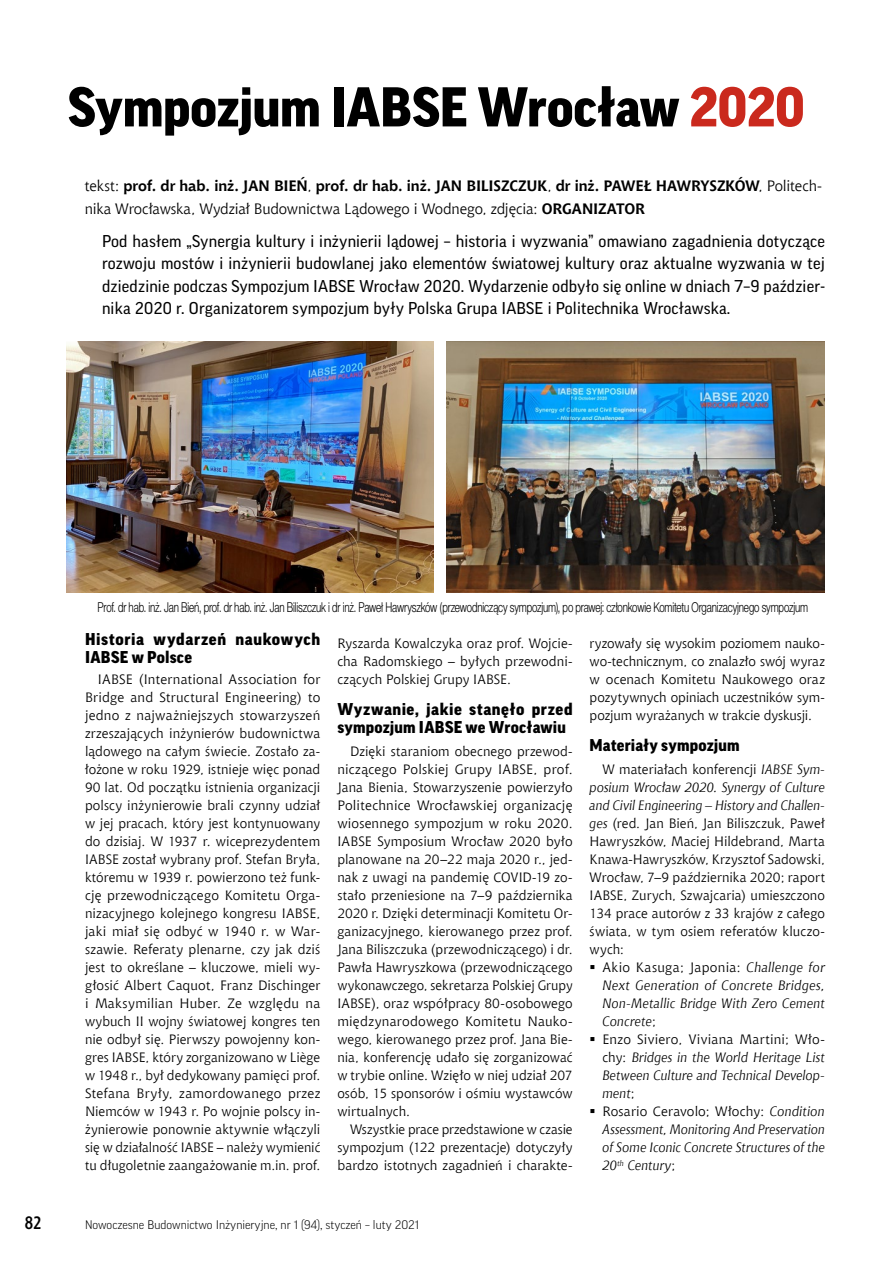
<style>
.page{position:relative;width:893px;height:1263px;background:#fff}
.page>*{position:absolute;margin:0;border:0;box-sizing:border-box;transform-origin:0 0}
.t1{font:900 54px "Good Pro";letter-spacing:-.005em;color:#000}
.t2{font:700 18px "Aerton Cnd EFN";color:#000}
.t3{font:16.5px/22.5px "Good Pro";letter-spacing:.01em;color:#000;text-align:justify}
.t4{font:900 16.5px/18px "Good Pro";letter-spacing:.025em;color:#000}
.t5{font:700 15px/22.5px "Chianti EU";letter-spacing:-.005em;color:#000}
.t6{font:13.5px/18px "Chianti EU";letter-spacing:.005em;color:#000;text-align:justify}
.t7{font:italic 13.5px/18px "Chianti EU";letter-spacing:.01em;color:#000}
.t8{font:13.5px "Switzer Cnd EFN Light";letter-spacing:-.015em;color:#000;scale:.9 1}
.t9{font:300 12px "Good Pro";color:#000}
.s1{color:#ca291d}
.s2{font-weight:400}
.s3{font-style:italic}
.s4{font-style:normal}
</style>
<div class="page">
<img style="left:66px;top:342px;width:368px;height:251px">
<img style="left:446px;top:341px;width:379px;height:252px">
<h1 class="t1" style="left:68px;top:77px;width:738px">Sympozjum IABSE Wrocław <span class="s1">2020</span></h1>
<p class="t5" style="left:85px;top:175px;width:739px"><span class="s2">tekst:</span> prof. dr hab. inż. JAN BIEŃ<span class="s2">,</span> prof. dr hab. inż. JAN BILISZCZUK<span class="s2">,</span> dr inż. PAWEŁ HAWRYSZKÓW<span class="s2">, Politech&shy;nika Wrocławska, Wydział Budownictwa Lądowego i Wodnego, zdjęcia:</span> ORGANIZATOR</p>
<p class="t3" style="left:102px;top:229px;width:724px">Pod hasłem „Synergia kultury i inżynierii lądowej – historia i wyzwania” omawiano zagadnienia dotyczące rozwoju mostów i inżynierii budowlanej jako elementów światowej kultury oraz aktualne wyzwania w tej dziedzinie podczas Sympozjum IABSE Wrocław 2020. Wydarzenie odbyło się online w dniach 7–9 paździer&shy;nika 2020 r. Organizatorem sympozjum były Polska Grupa IABSE i Politechnika Wrocławska.</p>
<h2 class="t2" style="left:25px;top:1212px;width:18px">82</h2>
<p class="t8" style="left:98px;top:599px;width:791px">Prof. dr hab. inż. Jan Bień, prof. dr hab. inż. Jan Biliszczuk i dr inż. Paweł Hawryszków (przewodniczący sympozjum), po prawej: członkowie Komitetu Organizacyjnego sympozjum</p>
<p class="t4" style="left:85px;top:630px;width:237px">Historia wydarzeń naukowych<br>IABSE w Polsce</p>
<p class="t6" style="left:85px;top:670px;width:237px;text-indent:13px">IABSE (International Association for Bridge and Structural Engineering) to jedno z najważniejszych stowarzyszeń zrzeszających inżynierów budownictwa lądowego na całym świecie. Zostało za&shy;łożone w roku 1929, istnieje więc ponad 90 lat. Od początku istnienia organizacji polscy inżynierowie brali czynny udział w jej pracach, który jest kontynuowany do dzisiaj. W 1937 r. wiceprezydentem IABSE został wybrany prof. Stefan Bryła, któremu w 1939 r. powierzono też funk&shy;cję przewodniczącego Komitetu Orga&shy;nizacyjnego kolejnego kongresu IABSE, jaki miał się odbyć w 1940 r. w War&shy;szawie. Referaty plenarne, czy jak dziś jest to określane – kluczowe, mieli wy&shy;głosić Albert Caquot, Franz Dischinger i Maksymilian Huber. Ze względu na wybuch II wojny światowej kongres ten nie odbył się. Pierwszy powojenny kon&shy;gres IABSE, który zorganizowano w Liège w 1948 r., był dedykowany pamięci prof.<br>Stefana Bryły, zamordowanego przez Niemców w 1943 r. Po wojnie polscy in&shy;żynierowie ponownie aktywnie włączyli się w działalność IABSE – należy wymienić tu długoletnie zaangażowanie m.in. prof.</p>
<p class="t6" style="left:337px;top:634px;width:237px">Ryszarda Kowalczyka oraz prof. Wojcie&shy;cha Radomskiego – byłych przewodni&shy;czących Polskiej Grupy IABSE.</p>
<p class="t4" style="left:337px;top:700px;width:237px">Wyzwanie, jakie stanęło przed sympozjum IABSE we Wrocławiu</p>
<p class="t6" style="left:337px;top:742px;width:237px;text-indent:13px">Dzięki staraniom obecnego przewod&shy;niczącego Polskiej Grupy IABSE, prof.<br>Jana Bienia, Stowarzyszenie powierzyło Politechnice Wrocławskiej organizację wiosennego sympozjum w roku 2020.<br>IABSE Symposium Wrocław 2020 było planowane na 20–22 maja 2020 r., jed&shy;nak z uwagi na pandemię COVID-19 zo&shy;stało przeniesione na 7–9 października 2020 r. Dzięki determinacji Komitetu Or&shy;ganizacyjnego, kierowanego przez prof.<br>Jana Biliszczuka (przewodniczącego) i dr.<br>Pawła Hawryszkowa (przewodniczącego wykonawczego, sekretarza Polskiej Grupy IABSE), oraz współpracy 80-osobowego międzynarodowego Komitetu Nauko&shy;wego, kierowanego przez prof. Jana Bie&shy;nia, konferencję udało się zorganizować w trybie online. Wzięło w niej udział 207 osób, 15 sponsorów i ośmiu wystawców wirtualnych.</p>
<p class="t6" style="left:337px;top:1120px;width:237px;text-indent:13px">Wszystkie prace przedstawione w czasie sympozjum (122 prezentacje) dotyczyły bardzo istotnych zagadnień i charakte-</p>
<p class="t6" style="left:590px;top:634px;width:237px">ryzowały się wysokim poziomem nauko&shy;wo-technicznym, co znalazło swój wyraz w ocenach Komitetu Naukowego oraz pozytywnych opiniach uczestników sym&shy;pozjum wyrażanych w trakcie dyskusji.</p>
<p class="t4" style="left:590px;top:736px;width:151px">Materiały sympozjum</p>
<p class="t6" style="left:590px;top:760px;width:237px;text-indent:13px">W materiałach konferencji <span class="s3">IABSE Sym&shy;posium Wrocław 2020. Synergy of Culture and Civil Engineering – History and Challen&shy;ges</span> (red. Jan Bień, Jan Biliszczuk, Paweł Hawryszków, Maciej Hildebrand, Marta Knawa-Hawryszków, Krzysztof Sadowski, Wrocław, 7–9 października 2020; raport IABSE, Zurych, Szwajcaria) umieszczono 134 prace autorów z 33 krajów z całego świata, w tym osiem referatów kluczo&shy;wych:</p>
<p class="t7" style="left:602px;top:958px;width:224px"><span class="s4">Akio Kasuga; Japonia:</span> Challenge for<br>Next Generation of Concrete Bridges,<br>Non-Metallic Bridge With Zero Cement<br>Concrete<span class="s4">;<br>Enzo Siviero, Viviana Martini; Wło&shy;chy:</span> Bridges in the World Heritage List<br>Between Culture and Technical Develop&shy;ment<span class="s4">;<br>Rosario Ceravolo; Włochy:</span> Condition<br>Assessment, Monitoring And Preservation of Some Iconic Concrete Structures of the<br>20<sup>th</sup> Century<span class="s4">;</span></p>
<p class="t9" style="left:85px;top:1218px;width:336px">Nowoczesne Budownictwo Inżynieryjne, nr 1 (94), styczeń – luty 2021</p>
</div>
